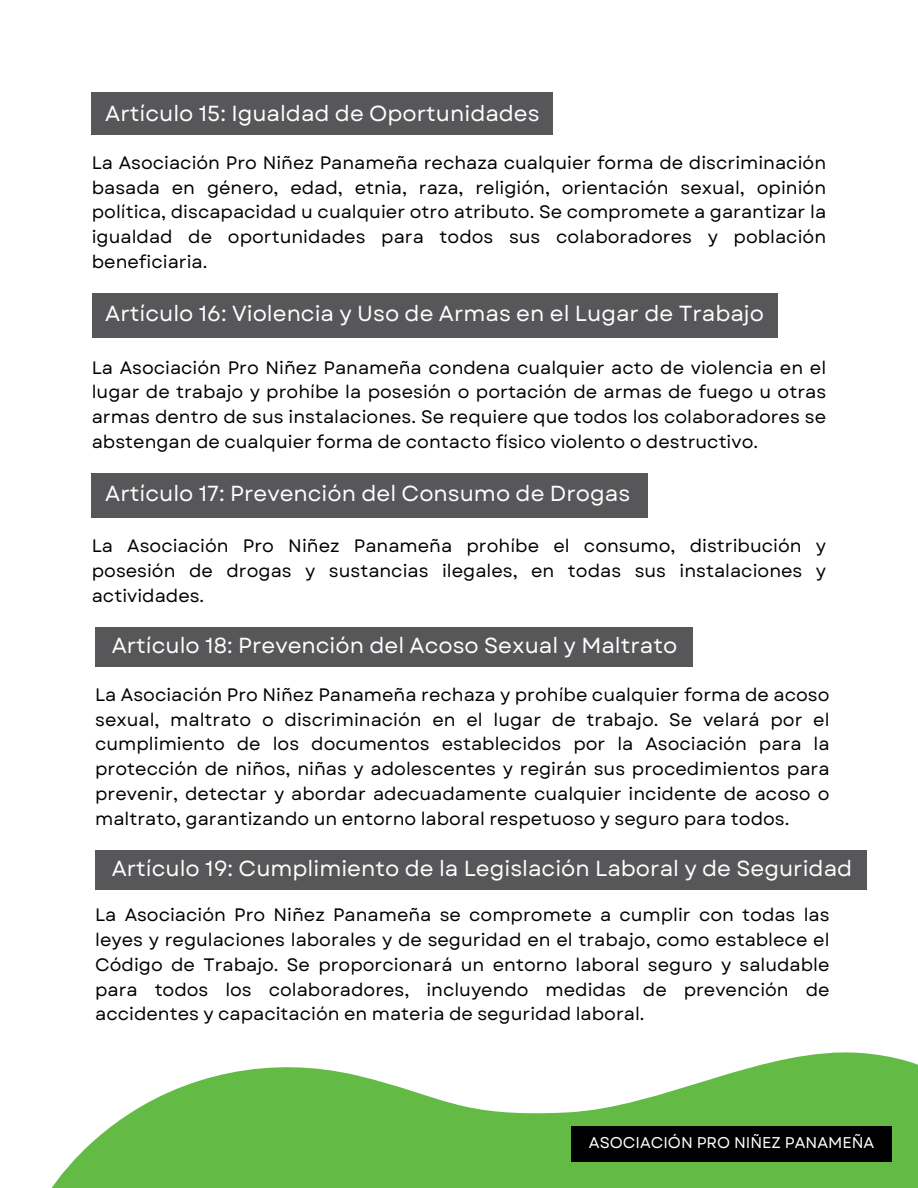
<style>
.page{position:relative;width:918px;height:1188px;background:#fff}
.page>*{position:absolute;margin:0;border:0;box-sizing:border-box;transform-origin:0 0}
.t1{font:21.75px "Garet";color:#fff}
.t2{font:18px/24.8px "Garet";color:#000;text-align:justify}
.t3{font:15.6px "Garet";color:#fff}
</style>
<div class="page">
<div style="left:92px;top:293px;width:686px;height:45px;background:#57575a"></div>
<svg style="left:51px;top:1052px;width:867px;height:136px;fill:#63bb46"></svg>
<div style="left:571px;top:1126px;width:321px;height:36px;background:#000"></div>
<div style="left:92px;top:92px;width:461px;height:42px;background:#57575a"></div>
<div style="left:92px;top:473px;width:556px;height:45px;background:#57575a"></div>
<div style="left:95px;top:627px;width:598px;height:40px;background:#57575a"></div>
<div style="left:95px;top:850px;width:772px;height:40px;background:#57575a"></div>
<h2 class="t1" style="left:105px;top:98px;width:436px">Artículo 15: Igualdad de Oportunidades</h2>
<h1 class="t2" style="left:92px;top:150px;width:736px">La Asociación Pro Niñez Panameña rechaza cualquier forma de discriminación basada en género, edad, etnia, raza, religión, orientación sexual, opinión política, discapacidad u cualquier otro atributo. Se compromete a garantizar la igualdad de oportunidades para todos sus colaboradores y población beneficiaria.</h1>
<h1 class="t1" style="left:105px;top:297px;width:660px">Artículo 16: Violencia y Uso de Armas en el Lugar de Trabajo</h1>
<h2 class="t2" style="left:92px;top:355px;width:736px">La Asociación Pro Niñez Panameña condena cualquier acto de violencia en el lugar de trabajo y prohíbe la posesión o portación de armas de fuego u otras armas dentro de sus instalaciones. Se requiere que todos los colaboradores se abstengan de cualquier forma de contacto físico violento o destructivo.</h2>
<h2 class="t1" style="left:105px;top:477px;width:526px">Artículo 17: Prevención del Consumo de Drogas</h2>
<h1 class="t2" style="left:92px;top:534px;width:736px">La Asociación Pro Niñez Panameña prohíbe el consumo, distribución y posesión de drogas y sustancias ilegales, en todas sus instalaciones y actividades.</h1>
<h2 class="t1" style="left:112px;top:630px;width:567px">Artículo 18: Prevención del Acoso Sexual y Maltrato</h2>
<h1 class="t2" style="left:95px;top:682px;width:736px">La Asociación Pro Niñez Panameña rechaza y prohíbe cualquier forma de acoso sexual, maltrato o discriminación en el lugar de trabajo. Se velará por el cumplimiento de los documentos establecidos por la Asociación para la protección de niños, niñas y adolescentes y regirán sus procedimientos para prevenir, detectar y abordar adecuadamente cualquier incidente de acoso o maltrato, garantizando un entorno laboral respetuoso y seguro para todos.</h1>
<h2 class="t1" style="left:112px;top:853px;width:742px">Artículo 19: Cumplimiento de la Legislación Laboral y de Seguridad</h2>
<p class="t2" style="left:95px;top:903px;width:736px">La Asociación Pro Niñez Panameña se compromete a cumplir con todas las leyes y regulaciones laborales y de seguridad en el trabajo, como establece el Código de Trabajo. Se proporcionará un entorno laboral seguro y saludable para todos los colaboradores, incluyendo medidas de prevención de accidentes y capacitación en materia de seguridad laboral.</p>
<h1 class="t3" style="left:589px;top:1131px;width:287px">ASOCIACIÓN PRO NIÑEZ PANAMEÑA</h1>
</div>
